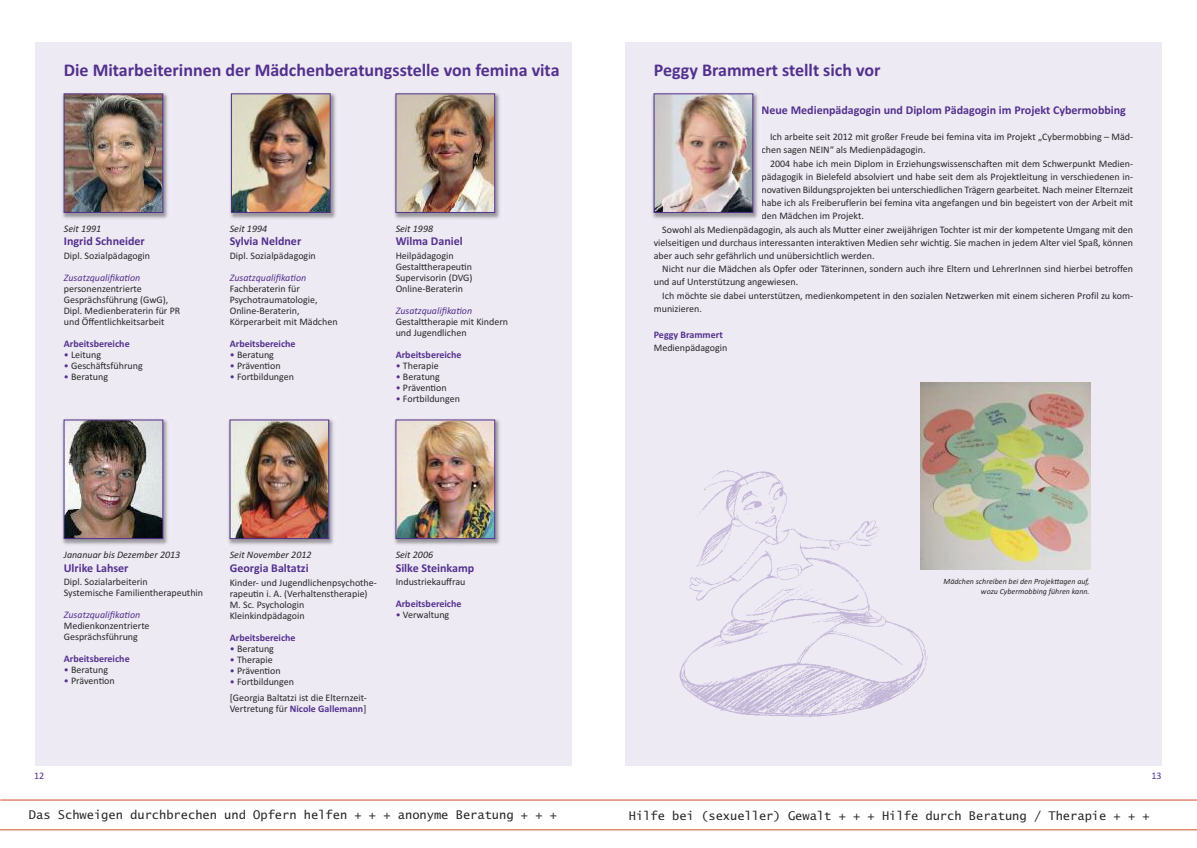
<style>
.page{position:relative;width:1197px;height:848px;background:#fff}
.page>*{position:absolute;margin:0;border:0;box-sizing:border-box;transform-origin:0 0}
.t1{font:700 18px "Calibri";color:#52318d}
.t2{font:700 12px "Calibri";color:#52318d}
.t3{font:12px "Lucida Sans Typewriter";color:#272627}
.t4{font:10px/11px "Calibri";color:#272627}
.t5{font:700 10px "Calibri";color:#52318d}
.t6{font:italic 10px "Calibri";color:#52318d}
.t7{font:italic 10px "Calibri";color:#272627}
.t8{font:10px "Calibri";color:#52318d}
.t9{font:italic 8px/9.6px "Calibri";color:#272627;text-align:right}
.s1{color:#52318d}
.s2{font-weight:400;color:#272627}
</style>
<div class="page">
<hr style="left:0;top:799px;width:1196px;height:1px;background:#d14e2b">
<hr style="left:0;top:829px;width:1196px;height:1px;background:#d14e2b">
<div style="left:625px;top:43px;width:536px;height:722px;background:#eeeaf4"></div>
<img style="left:679px;top:470px;width:251px;height:248px">
<img style="left:652px;top:93px;width:106px;height:126px">
<img style="left:655px;top:96px;width:96px;height:115px">
<div style="left:653px;top:94px;width:100px;height:119px;border:1px solid #52318d"></div>
<div style="left:35px;top:43px;width:536px;height:722px;background:#eeeaf4"></div>
<img style="left:62px;top:93px;width:106px;height:126px">
<img style="left:66px;top:96px;width:95px;height:115px">
<div style="left:64px;top:94px;width:99px;height:119px;border:1px solid #52318d"></div>
<img style="left:230px;top:93px;width:106px;height:126px">
<img style="left:233px;top:96px;width:95px;height:115px">
<div style="left:231px;top:94px;width:99px;height:119px;border:1px solid #52318d"></div>
<img style="left:394px;top:93px;width:106px;height:126px">
<img style="left:397px;top:96px;width:96px;height:115px">
<div style="left:395px;top:94px;width:100px;height:119px;border:1px solid #52318d"></div>
<img style="left:62px;top:419px;width:106px;height:126px">
<img style="left:66px;top:422px;width:95px;height:115px">
<div style="left:64px;top:420px;width:99px;height:119px;border:1px solid #52318d"></div>
<img style="left:228px;top:419px;width:106px;height:126px">
<img style="left:232px;top:422px;width:95px;height:115px">
<div style="left:230px;top:420px;width:99px;height:119px;border:1px solid #52318d"></div>
<img style="left:394px;top:419px;width:106px;height:126px">
<img style="left:397px;top:422px;width:96px;height:115px">
<div style="left:395px;top:420px;width:100px;height:119px;border:1px solid #52318d"></div>
<img style="left:920px;top:383px;width:170px;height:186px">
<h1 class="t1" style="left:64px;top:59px;width:497px">Die Mitarbeiterinnen der Mädchenberatungsstelle von femina vita</h1>
<h1 class="t1" style="left:653px;top:59px;width:228px">Peggy Brammert stellt sich vor</h1>
<p class="t7" style="left:64px;top:222px;width:39px">Seit 1991</p>
<p class="t2" style="left:64px;top:234px;width:82px">Ingrid Schneider</p>
<p class="t4" style="left:64px;top:250px;width:88px">Dipl. Sozialpädagogin</p>
<p class="t6" style="left:64px;top:272px;width:78px">Zusatzqualifikation</p>
<p class="t4" style="left:64px;top:283px;width:118px">personenzentrierte<br>Gesprächsführung (GwG),<br>Dipl. Medienberaterin für PR und Öffentlichkeitsarbeit</p>
<p class="t5" style="left:64px;top:338px;width:67px">Arbeitsbereiche</p>
<p class="t4" style="left:64px;top:349px;width:39px"><span class="s1">•</span> Leitung</p>
<p class="t4" style="left:64px;top:360px;width:80px"><span class="s1">•</span> Geschäftsführung</p>
<p class="t4" style="left:64px;top:371px;width:46px"><span class="s1">•</span> Beratung</p>
<p class="t7" style="left:230px;top:222px;width:39px">Seit 1994</p>
<p class="t2" style="left:230px;top:234px;width:73px">Sylvia Neldner</p>
<p class="t4" style="left:230px;top:250px;width:88px">Dipl. Sozialpädagogin</p>
<p class="t6" style="left:230px;top:272px;width:78px">Zusatzqualifikation</p>
<p class="t4" style="left:230px;top:283px;width:109px">Fachberaterin für<br>Psychotraumatologie,<br>Online-Beraterin,<br>Körperarbeit mit Mädchen</p>
<p class="t5" style="left:230px;top:338px;width:67px">Arbeitsbereiche</p>
<p class="t4" style="left:230px;top:349px;width:46px"><span class="s1">•</span> Beratung</p>
<p class="t4" style="left:230px;top:360px;width:52px"><span class="s1">•</span> Prävention</p>
<p class="t4" style="left:230px;top:371px;width:66px"><span class="s1">•</span> Fortbildungen</p>
<p class="t7" style="left:395px;top:222px;width:39px">Seit 1998</p>
<p class="t2" style="left:395px;top:234px;width:69px">Wilma Daniel</p>
<p class="t4" style="left:395px;top:250px;width:78px">Heilpädagogin<br>Gestalttherapeutin<br>Supervisorin (DVG)<br>Online-Beraterin</p>
<p class="t6" style="left:395px;top:305px;width:78px">Zusatzqualifikation</p>
<p class="t4" style="left:395px;top:316px;width:114px">Gestalttherapie mit Kindern und Jugendlichen</p>
<p class="t5" style="left:395px;top:349px;width:67px">Arbeitsbereiche</p>
<p class="t4" style="left:395px;top:360px;width:44px"><span class="s1">•</span> Therapie</p>
<p class="t4" style="left:395px;top:371px;width:46px"><span class="s1">•</span> Beratung</p>
<p class="t4" style="left:395px;top:382px;width:52px"><span class="s1">•</span> Prävention</p>
<p class="t4" style="left:395px;top:393px;width:66px"><span class="s1">•</span> Fortbildungen</p>
<p class="t7" style="left:64px;top:548px;width:118px">Jananuar bis Dezember 2013</p>
<p class="t2" style="left:64px;top:560px;width:66px">Ulrike Lahser</p>
<p class="t4" style="left:64px;top:576px;width:141px">Dipl. Sozialarbeiterin<br>Systemische Familientherapeuthin</p>
<p class="t6" style="left:64px;top:609px;width:78px">Zusatzqualifikation</p>
<p class="t4" style="left:64px;top:620px;width:87px">Medienkonzentrierte<br>Gesprächsführung</p>
<p class="t5" style="left:64px;top:653px;width:67px">Arbeitsbereiche</p>
<p class="t4" style="left:64px;top:664px;width:46px"><span class="s1">•</span> Beratung</p>
<p class="t4" style="left:64px;top:675px;width:52px"><span class="s1">•</span> Prävention</p>
<p class="t7" style="left:230px;top:548px;width:83px">Seit November 2012</p>
<p class="t2" style="left:230px;top:560px;width:80px">Georgia Baltatzi</p>
<p class="t4" style="left:230px;top:576px;width:149px">Kinder- und Jugendlichenpsychothe&shy;rapeutin i. A. (Verhaltenstherapie)<br>M. Sc. Psychologin<br>Kleinkindpädagoin</p>
<p class="t5" style="left:230px;top:631px;width:67px">Arbeitsbereiche</p>
<p class="t4" style="left:230px;top:642px;width:46px"><span class="s1">•</span> Beratung</p>
<p class="t4" style="left:230px;top:653px;width:44px"><span class="s1">•</span> Therapie</p>
<p class="t4" style="left:230px;top:664px;width:52px"><span class="s1">•</span> Prävention</p>
<p class="t4" style="left:230px;top:673px;width:139px;line-height:16.7px"><span class="s1">•</span> Fortbildungen<br>[Georgia Baltatzi ist die Elternzeit-</p>
<p class="t5" style="left:230px;top:703px;width:138px"><span class="s2">Vertretung für</span> Nicole Gallemann<span class="s2">]</span></p>
<p class="t7" style="left:395px;top:548px;width:39px">Seit 2006</p>
<p class="t2" style="left:395px;top:560px;width:80px">Silke Steinkamp</p>
<p class="t4" style="left:395px;top:576px;width:71px">Industriekauffrau</p>
<p class="t5" style="left:395px;top:598px;width:67px">Arbeitsbereiche</p>
<p class="t4" style="left:395px;top:609px;width:55px"><span class="s1">•</span> Verwaltung</p>
<p class="t2" style="left:761px;top:102px;width:366px">Neue Medienpädagogin und Diplom Pädagogin im Projekt Cybermobbing</p>
<p class="t4" style="left:761px;top:130px;width:373px;line-height:13.2px;text-indent:9px">Ich arbeite seit 2012 mit großer Freude bei femina vita im Projekt „Cybermobbing – Mäd&shy;chen sagen NEIN“ als Medienpädagogin.</p>
<p class="t4" style="left:770px;top:158px;width:364px">2004 habe ich mein Diplom in Erziehungswissenschaften mit dem Schwerpunkt Medien-</p>
<p class="t4" style="left:761px;top:171px;width:373px">pädagogik in Bielefeld absolviert und habe seit dem als Projektleitung in verschiedenen in-</p>
<p class="t4" style="left:761px;top:184px;width:373px">novativen Bildungsprojekten bei unterschiedlichen Trägern gearbeitet. Nach meiner Elternzeit</p>
<p class="t4" style="left:761px;top:197px;width:373px">habe ich als Freiberuflerin bei femina vita angefangen und bin begeistert von der Arbeit mit</p>
<p class="t4" style="left:761px;top:210px;width:104px">den Mädchen im Projekt.</p>
<p class="t4" style="left:662px;top:224px;width:472px">Sowohl als Medienpädagogin, als auch als Mutter einer zweijährigen Tochter ist mir der kompetente Umgang mit den</p>
<p class="t4" style="left:653px;top:237px;width:481px">vielseitigen und durchaus interessanten interaktiven Medien sehr wichtig. Sie machen in jedem Alter viel Spaß, können</p>
<p class="t4" style="left:653px;top:250px;width:222px">aber auch sehr gefährlich und unübersichtlich werden.</p>
<p class="t4" style="left:662px;top:263px;width:472px">Nicht nur die Mädchen als Opfer oder Täterinnen, sondern auch ihre Eltern und LehrerInnen sind hierbei betroffen</p>
<p class="t4" style="left:653px;top:276px;width:146px">und auf Unterstützung angewiesen.</p>
<p class="t4" style="left:662px;top:290px;width:472px">Ich möchte sie dabei unterstützen, medienkompetent in den sozialen Netzwerken mit einem sicheren Profil zu kom-</p>
<p class="t4" style="left:653px;top:303px;width:50px">munizieren.</p>
<p class="t5" style="left:653px;top:329px;width:70px">Peggy Brammert</p>
<p class="t4" style="left:653px;top:342px;width:75px">Medienpädagogin</p>
<p class="t9" style="left:943px;top:576px;width:148px">Mädchen schreiben bei den Projekttagen auf, wozu Cybermobbing führen kann.</p>
<p class="t8" style="left:34px;top:769px;width:12px">12</p>
<p class="t8" style="left:1151px;top:769px;width:12px">13</p>
<p class="t3" style="left:628px;top:808px;width:522px">Hilfe bei (sexueller) Gewalt + + + Hilfe durch Beratung / Therapie + + +</p>
<p class="t3" style="left:29px;top:807px;width:529px">Das Schweigen durchbrechen und Opfern helfen + + + anonyme Beratung + + +</p>
</div>
